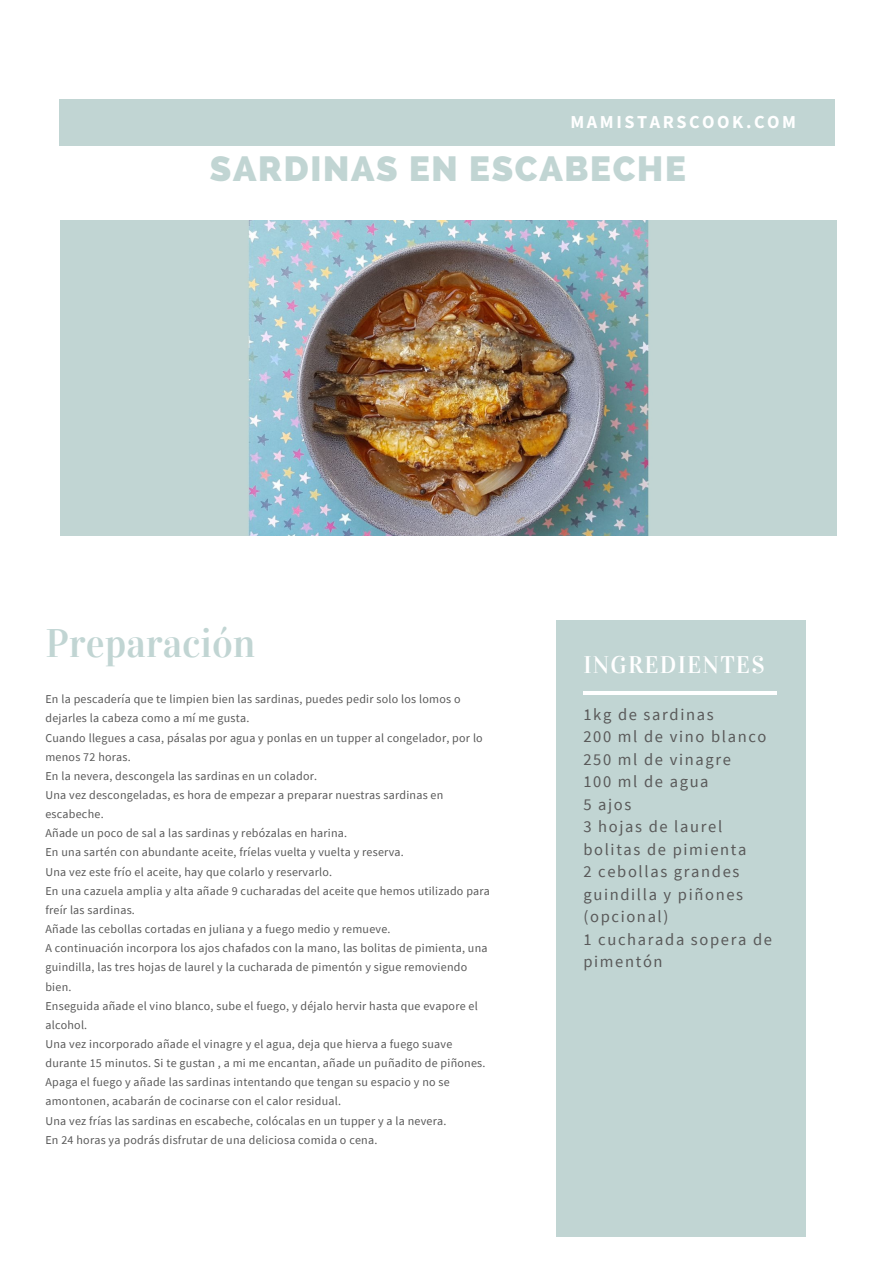
<style>
.page{position:relative;width:894px;height:1264px;background:#fff}
.page>*{position:absolute;margin:0;border:0;box-sizing:border-box;transform-origin:0 0}
.t1{font:39.75px "Vidaloka";color:#c1d5d3}
.t2{font:800 34.8px "Raleway";letter-spacing:.05em;color:#c1d5d3}
.t3{font:24px "Vidaloka";letter-spacing:.05em;color:#fff}
.t4{font:700 18.15px "Source Sans Pro";letter-spacing:.14em;color:#fff}
.t5{font:16.5px/22.5px "Source Sans Pro";letter-spacing:.1em;color:#595959}
.t6{font:12px/19.2px "Source Sans Pro";letter-spacing:.02em;color:#595959}
</style>
<div class="page">
<div style="left:60px;top:99px;width:774px;height:47px;background:#c1d5d3"></div>
<img style="left:61px;top:220px;width:774px;height:315px">
<div style="left:556px;top:620px;width:249px;height:616px;background:#c1d5d3"></div>
<hr style="left:583px;top:691px;width:194px;height:3px;background:#fff">
<h3 class="t4" style="left:570px;top:110px;width:227px">MAMISTARSCOOK.COM</h3>
<h2 class="t2" style="left:210px;top:148px;width:477px">SARDINAS EN ESCABECHE</h2>
<h1 class="t1" style="left:45px;top:619px;width:211px">Preparación</h1>
<p class="t6" style="left:45px;top:689px;width:446px">En la pescadería que te limpien bien las sardinas, puedes pedir solo los lomos o dejarles la cabeza como a mí me gusta.<br>Cuando llegues a casa, pásalas por agua y ponlas en un tupper al congelador, por lo menos 72 horas.<br>En la nevera, descongela las sardinas en un colador.<br>Una vez descongeladas, es hora de empezar a preparar nuestras sardinas en escabeche.<br>Añade un poco de sal a las sardinas y rebózalas en harina.<br>En una sartén con abundante aceite, fríelas vuelta y vuelta y reserva.<br>Una vez este frío el aceite, hay que colarlo y reservarlo.<br>En una cazuela amplia y alta añade 9 cucharadas del aceite que hemos utilizado para freír las sardinas.<br>Añade las cebollas cortadas en juliana y a fuego medio y remueve.<br>A continuación incorpora los ajos chafados con la mano, las bolitas de pimienta, una guindilla, las tres hojas de laurel y la cucharada de pimentón y sigue removiendo bien.<br>Enseguida añade el vino blanco, sube el fuego, y déjalo hervir hasta que evapore el alcohol.<br>Una vez incorporado añade el vinagre y el agua, deja que hierva a fuego suave durante 15 minutos. Si te gustan , a mi me encantan, añade un puñadito de piñones.<br>Apaga el fuego y añade las sardinas intentando que tengan su espacio y no se amontonen, acabarán de cocinarse con el calor residual.<br>Una vez frías las sardinas en escabeche, colócalas en un tupper y a la nevera.<br>En 24 horas ya podrás disfrutar de una deliciosa comida o cena.</p>
<h3 class="t3" style="left:583px;top:650px;width:182px">INGREDIENTES</h3>
<h3 class="t5" style="left:583px;top:702px;width:190px">1kg de sardinas<br>200 ml de vino blanco<br>250 ml de vinagre<br>100 ml de agua<br>5 ajos<br>3 hojas de laurel bolitas de pimienta<br>2 cebollas grandes guindilla y piñones (opcional)<br>1 cucharada sopera de pimentón</h3>
</div>
